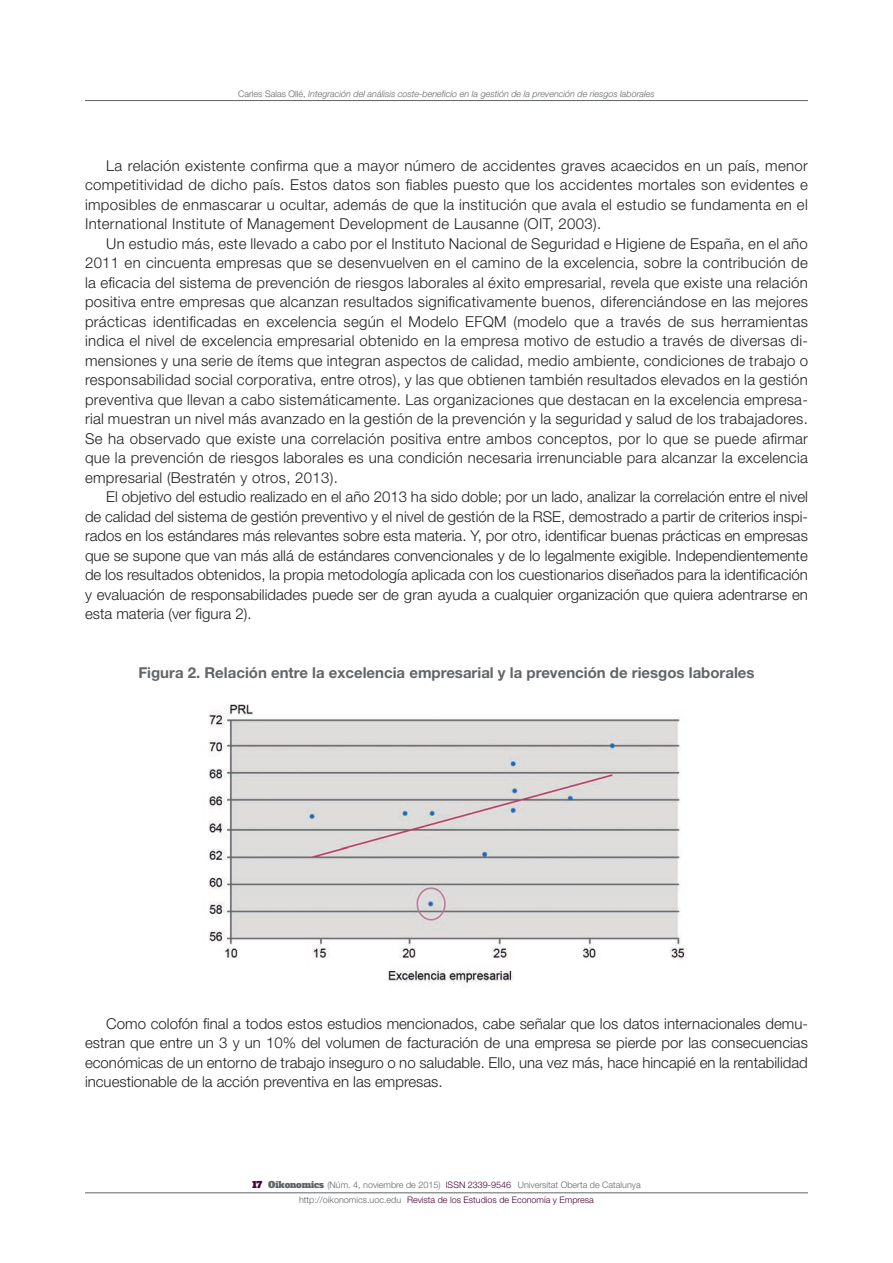
<style>
.page{position:relative;width:893px;height:1263px;background:#fff}
.page>*{position:absolute;margin:0;border:0;box-sizing:border-box;transform-origin:0 0}
._08_Texto_general{font:300 15px/19.5px "Helvetica Neue LT Std";color:#231f20;text-align:justify}
._10_Titulos_tablas_y{font:700 15px "Helvetica Neue LT Std";color:#626568}
.t1{font:300 9px/14.7px "Helvetica Neue LT Std";color:#626568;text-align:center}
.t2{font:italic 300 9px "Helvetica Neue LT Std";color:#626568}
.s1{font-style:normal}
.s2{font-family:"Alfa Slab One";font-weight:400;color:#460132}
.s3{font-family:"Alfa Slab One";font-weight:400}
.s4{color:#460132}
</style>
<div class="page">
<hr style="left:85px;top:100px;width:723px;height:1px;background:#626568">
<hr style="left:85px;top:1192px;width:723px;height:1px;background:#626568">
<img style="left:208px;top:704px;width:479px;height:283px">
<p class="t2" style="left:238px;top:89px;width:418px"><span class="s1">Carles Salas Ollé,</span> Integración del análisis coste-beneficio en la gestión de la prevención de riesgos laborales</p>
<p class="_08_Texto_general" style="left:85px;top:155px;width:724px;text-indent:21px">La relación existente confirma que a mayor número de accidentes graves acaecidos en un país, menor competitividad de dicho país. Estos datos son fiables puesto que los accidentes mortales son evidentes e imposibles de enmascarar u ocultar, además de que la institución que avala el estudio se fundamenta en el International Institute of Management Development de Lausanne (OIT, 2003).</p>
<p class="_08_Texto_general" style="left:85px;top:233px;width:724px;text-indent:21px">Un estudio más, este llevado a cabo por el Instituto Nacional de Seguridad e Higiene de España, en el año 2011 en cincuenta empresas que se desenvuelven en el camino de la excelencia, sobre la contribución de la eficacia del sistema de prevención de riesgos laborales al éxito empresarial, revela que existe una relación positiva entre empresas que alcanzan resultados significativamente buenos, diferenciándose en las mejores prácticas identificadas en excelencia según el Modelo EFQM (modelo que a través de sus herramientas indica el nivel de excelencia empresarial obtenido en la empresa motivo de estudio a través de diversas di&shy;mensiones y una serie de ítems que integran aspectos de calidad, medio ambiente, condiciones de trabajo o responsabilidad social corporativa, entre otros), y las que obtienen también resultados elevados en la gestión preventiva que llevan a cabo sistemáticamente. Las organizaciones que destacan en la excelencia empresa&shy;rial muestran un nivel más avanzado en la gestión de la prevención y la seguridad y salud de los trabajadores.<br>Se ha observado que existe una correlación positiva entre ambos conceptos, por lo que se puede afirmar que la prevención de riesgos laborales es una condición necesaria irrenunciable para alcanzar la excelencia empresarial (Bestratén y otros, 2013).</p>
<p class="_08_Texto_general" style="left:85px;top:487px;width:724px;text-indent:21px">El objetivo del estudio realizado en el año 2013 ha sido doble; por un lado, analizar la correlación entre el nivel de calidad del sistema de gestión preventivo y el nivel de gestión de la RSE, demostrado a partir de criterios inspi&shy;rados en los estándares más relevantes sobre esta materia. Y, por otro, identificar buenas prácticas en empresas que se supone que van más allá de estándares convencionales y de lo legalmente exigible. Independientemente de los resultados obtenidos, la propia metodología aplicada con los cuestionarios diseñados para la identificación y evaluación de responsabilidades puede ser de gran ayuda a cualquier organización que quiera adentrarse en esta materia (ver figura 2).</p>
<p class="_10_Titulos_tablas_y" style="left:138px;top:663px;width:618px">Figura 2. Relación entre la excelencia empresarial y la prevención de riesgos laborales</p>
<p class="_08_Texto_general" style="left:85px;top:1013px;width:724px;text-indent:21px">Como colofón final a todos estos estudios mencionados, cabe señalar que los datos internacionales demu&shy;estran que entre un 3 y un 10% del volumen de facturación de una empresa se pierde por las consecuencias económicas de un entorno de trabajo inseguro o no saludable. Ello, una vez más, hace hincapié en la rentabilidad incuestionable de la acción preventiva en las empresas.</p>
<p class="t1" style="left:252px;top:1177px;width:390px"><span class="s2">17</span> <span class="s3">Oikonomics</span> (Núm. 4, noviembre de 2015) <span class="s4">ISSN 2339-9546</span> Universitat Oberta de Catalunya http://oikonomics.uoc.edu <span class="s4">Revista de los Estudios de Economía y Empresa</span></p>
</div>
